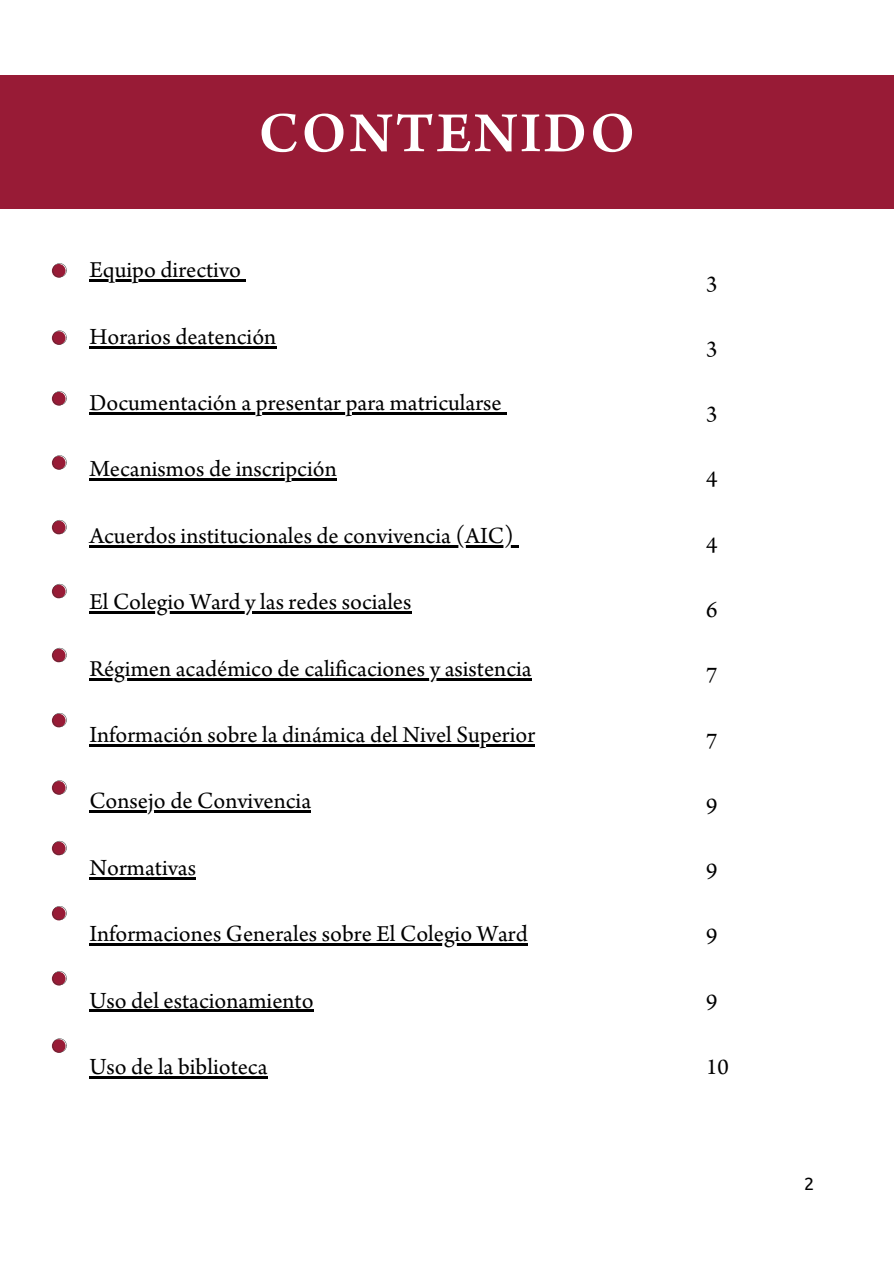
<style>
.page{position:relative;width:894px;height:1264px;background:#fff}
.page>*{position:absolute;margin:0;border:0;box-sizing:border-box;transform-origin:0 0}
.t1{font:600 60px "Arno Pro";letter-spacing:.045em;color:#fff}
.t2{font:24.15px "Arno Pro";color:#000}
.t3{font:23.7px "Arno Pro";color:#000}
.t4{font:18px "Ubuntu";color:#000}
</style>
<div class="page">
<div style="left:0;top:75px;width:893px;height:134px;background:#981b36"></div>
<hr style="left:89px;top:279px;width:152px;height:3px;background:#000">
<svg style="left:241px;top:279px;width:5px;height:3px"></svg>
<hr style="left:89px;top:346px;width:187px;height:2px;background:#000">
<hr style="left:89px;top:412px;width:412px;height:2px;background:#000">
<hr style="left:89px;top:479px;width:247px;height:2px;background:#000">
<hr style="left:89px;top:545px;width:425px;height:2px;background:#000">
<hr style="left:89px;top:611px;width:322px;height:3px;background:#000">
<hr style="left:89px;top:678px;width:442px;height:2px;background:#000">
<hr style="left:89px;top:744px;width:446px;height:2px;background:#000">
<hr style="left:89px;top:810px;width:222px;height:3px;background:#000">
<hr style="left:89px;top:877px;width:107px;height:2px;background:#000">
<hr style="left:89px;top:943px;width:438px;height:2px;background:#000">
<hr style="left:89px;top:1009px;width:224px;height:3px;background:#000">
<hr style="left:89px;top:1076px;width:178px;height:2px;background:#000">
<svg style="left:52px;top:264px;width:14px;height:14px"></svg>
<svg style="left:53px;top:263px;width:13px;height:14px"></svg>
<svg style="left:52px;top:331px;width:14px;height:14px"></svg>
<svg style="left:53px;top:330px;width:13px;height:14px"></svg>
<svg style="left:53px;top:391px;width:13px;height:14px"></svg>
<svg style="left:53px;top:455px;width:13px;height:14px"></svg>
<svg style="left:53px;top:520px;width:13px;height:14px"></svg>
<svg style="left:53px;top:584px;width:13px;height:14px"></svg>
<svg style="left:53px;top:648px;width:13px;height:14px"></svg>
<svg style="left:53px;top:713px;width:13px;height:14px"></svg>
<svg style="left:53px;top:780px;width:13px;height:14px"></svg>
<svg style="left:53px;top:840px;width:13px;height:15px"></svg>
<svg style="left:53px;top:906px;width:13px;height:14px"></svg>
<svg style="left:53px;top:971px;width:13px;height:14px"></svg>
<svg style="left:53px;top:1038px;width:13px;height:14px"></svg>
<p class="t1" style="left:258px;top:110px;width:378px">CONTENIDO</p>
<h1 class="t2" style="left:89px;top:261px;width:153px">Equipo directivo</h1>
<p class="t2" style="left:89px;top:327px;width:188px">Horarios deatención</p>
<p class="t2" style="left:89px;top:394px;width:414px">Documentación a presentar para matricularse</p>
<p class="t2" style="left:89px;top:460px;width:249px">Mecanismos de inscripción</p>
<p class="t2" style="left:89px;top:526px;width:426px">Acuerdos institucionales de convivencia (AIC)</p>
<p class="t2" style="left:89px;top:593px;width:323px">El Colegio Ward y las redes sociales</p>
<p class="t2" style="left:89px;top:659px;width:443px">Régimen académico de calificaciones y asistencia</p>
<p class="t2" style="left:89px;top:725px;width:447px">Información sobre la dinámica del Nivel Superior</p>
<p class="t2" style="left:89px;top:792px;width:223px">Consejo de Convivencia</p>
<p class="t2" style="left:89px;top:858px;width:108px">Normativas</p>
<p class="t2" style="left:89px;top:924px;width:440px">Informaciones Generales sobre El Colegio Ward</p>
<p class="t2" style="left:89px;top:991px;width:226px">Uso del estacionamiento</p>
<p class="t2" style="left:89px;top:1057px;width:180px">Uso de la biblioteca</p>
<h2 class="t3" style="left:705px;top:274px;width:13px">3</h2>
<h2 class="t3" style="left:705px;top:340px;width:13px">3</h2>
<h2 class="t3" style="left:705px;top:405px;width:13px">3</h2>
<h2 class="t3" style="left:705px;top:470px;width:13px">4</h2>
<h2 class="t3" style="left:705px;top:535px;width:13px">4</h2>
<h2 class="t3" style="left:705px;top:601px;width:13px">6</h2>
<h2 class="t3" style="left:705px;top:666px;width:13px">7</h2>
<h2 class="t3" style="left:705px;top:731px;width:13px">7</h2>
<h2 class="t3" style="left:705px;top:796px;width:13px">9</h2>
<h2 class="t3" style="left:705px;top:862px;width:13px">9</h2>
<h2 class="t3" style="left:705px;top:927px;width:13px">9</h2>
<h2 class="t3" style="left:705px;top:992px;width:13px">9</h2>
<h2 class="t3" style="left:705px;top:1057px;width:24px">10</h2>
<p class="t4" style="left:804px;top:1173px;width:12px">2</p>
</div>
